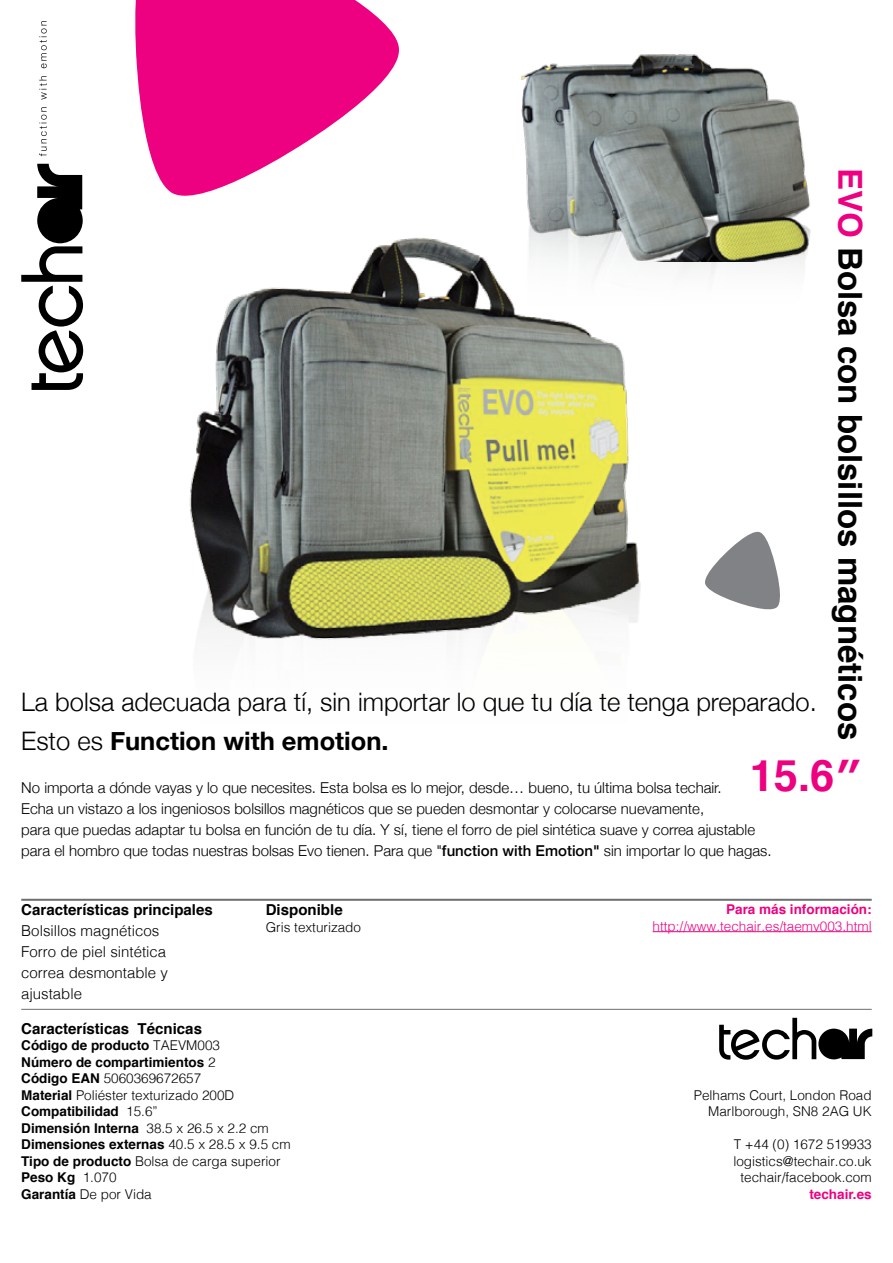
<style>
.page{position:relative;width:893px;height:1263px;background:#fff}
.page>*{position:absolute;margin:0;border:0;box-sizing:border-box;transform-origin:0 0}
.t1{font:700 43.5px "Helvetica";color:#ed0181}
.t2{font:700 33px "Helvetica";color:#000}
.t3{font:300 25.5px/39px "Helvetica Neue";color:#000}
.t4{font:300 15px/21px "Helvetica Neue";color:#000}
.t5{font:300 15px/21px "Helvetica";color:#000}
.t6{font:700 15px "Helvetica";color:#000}
.t7{font:700 13.5px/16.5px "Helvetica";color:#000}
.t8{font:300 13.5px/16.5px "Helvetica";color:#000;text-align:right}
.t9{font:300 13.5px "Helvetica";color:#ed0181}
.t10{font:700 13.5px "Helvetica";color:#ed0181}
.s1{color:#ed0181}
.s2{font-weight:700}
.s3{font-weight:500}
.s4{font-weight:300}
</style>
<div class="page">
<hr style="left:653px;top:931px;width:130px;height:1px;background:#ed0181">
<hr style="left:783px;top:931px;width:59px;height:1px;background:#ed0181">
<hr style="left:842px;top:931px;width:30px;height:1px;background:#ed0181">
<svg style="left:719px;top:1018px;width:153px;height:42px"></svg>
<hr style="left:21px;top:899px;width:851px;height:2px;background:#6d6e71">
<hr style="left:21px;top:1009px;width:851px;height:1px;background:#6d6e71">
<svg style="left:135px;top:0;width:264px;height:191px;fill:#ed0181"></svg>
<svg style="left:705px;top:531px;width:75px;height:79px"></svg>
<svg style="left:21px;top:164px;width:63px;height:226px"></svg>
<svg style="left:39px;top:107px;width:8px;height:49px"></svg>
<svg style="left:39px;top:76px;width:8px;height:24px"></svg>
<svg style="left:39px;top:21px;width:8px;height:47px"></svg>
<div style="left:667px;top:261px;width:138px;height:14px;background:#f6f6f6"></div>
<img style="left:521px;top:54px;width:290px;height:207px">
<img style="left:160px;top:898px;width:509px;height:35px">
<img style="left:169px;top:191px;width:498px;height:449px">
<h2 class="t2" style="left:877px;top:168px;width:574px;rotate:90deg"><span class="s1">EVO</span> Bolsa con bolsillos magnéticos</h2>
<h1 class="t1" style="left:750px;top:741px;width:113px">15.6″</h1>
<h3 class="t3" style="left:21px;top:681px;width:797px">La bolsa adecuada para tí, sin importar lo que tu día te tenga preparado.<br>Esto es <span class="s2">Function with emotion.</span></h3>
<p class="t4" style="left:21px;top:777px;width:752px">No importa a dónde vayas y lo que necesites. Esta bolsa es lo mejor, desde… bueno, tu última bolsa techair.<br>Echa un vistazo a los ingeniosos bolsillos magnéticos que se pueden desmontar y colocarse nuevamente,<br>para que puedas adaptar tu bolsa en función de tu día. Y sí, tiene el forro de piel sintética suave y correa ajustable para el hombro que todas nuestras bolsas Evo tienen. Para que "<span class="s3">function with Emotion"</span> sin importar lo que hagas.</p>
<p class="t6" style="left:21px;top:898px;width:193px">Características principales</p>
<p class="t5" style="left:21px;top:919px;width:148px">Bolsillos magnéticos<br>Forro de piel sintética correa desmontable y ajustable</p>
<p class="t6" style="left:266px;top:898px;width:78px">Disponible</p>
<p class="t8" style="left:266px;top:918px;width:97px">Gris texturizado</p>
<p class="t6" style="left:21px;top:1016px;width:182px">Características Técnicas</p>
<p class="t7" style="left:21px;top:1037px;width:271px">Código de producto <span class="s4">TAEVM003<br></span>Número de compartimientos <span class="s4">2<br></span>Código EAN <span class="s4">5060369672657<br></span>Material <span class="s4">Poliéster texturizado 200D<br></span>Compatibilidad <span class="s4">15.6”<br></span>Dimensión Interna <span class="s4">38.5 x 26.5 x 2.2 cm<br></span>Dimensiones externas <span class="s4">40.5 x 28.5 x 9.5 cm<br></span>Tipo de producto <span class="s4">Bolsa de carga superior<br></span>Peso Kg <span class="s4">1.070<br></span>Garantía <span class="s4">De por Vida</span></p>
<p class="t10" style="left:726px;top:898px;width:147px">Para más información:</p>
<p class="t9" style="left:653px;top:914px;width:221px">http://www.techair.es/taemv003.html</p>
<p class="t8" style="left:694px;top:1086px;width:179px">Pelhams Court, London Road<br>Marlborough, SN8 2AG UK</p>
<p class="t8" style="left:733px;top:1135px;width:140px;text-align:center">T +44 (0) 1672 519933 logistics@techair.co.uk techair/facebook.com</p>
<p class="t10" style="left:809px;top:1183px;width:64px">techair.es</p>
</div>
